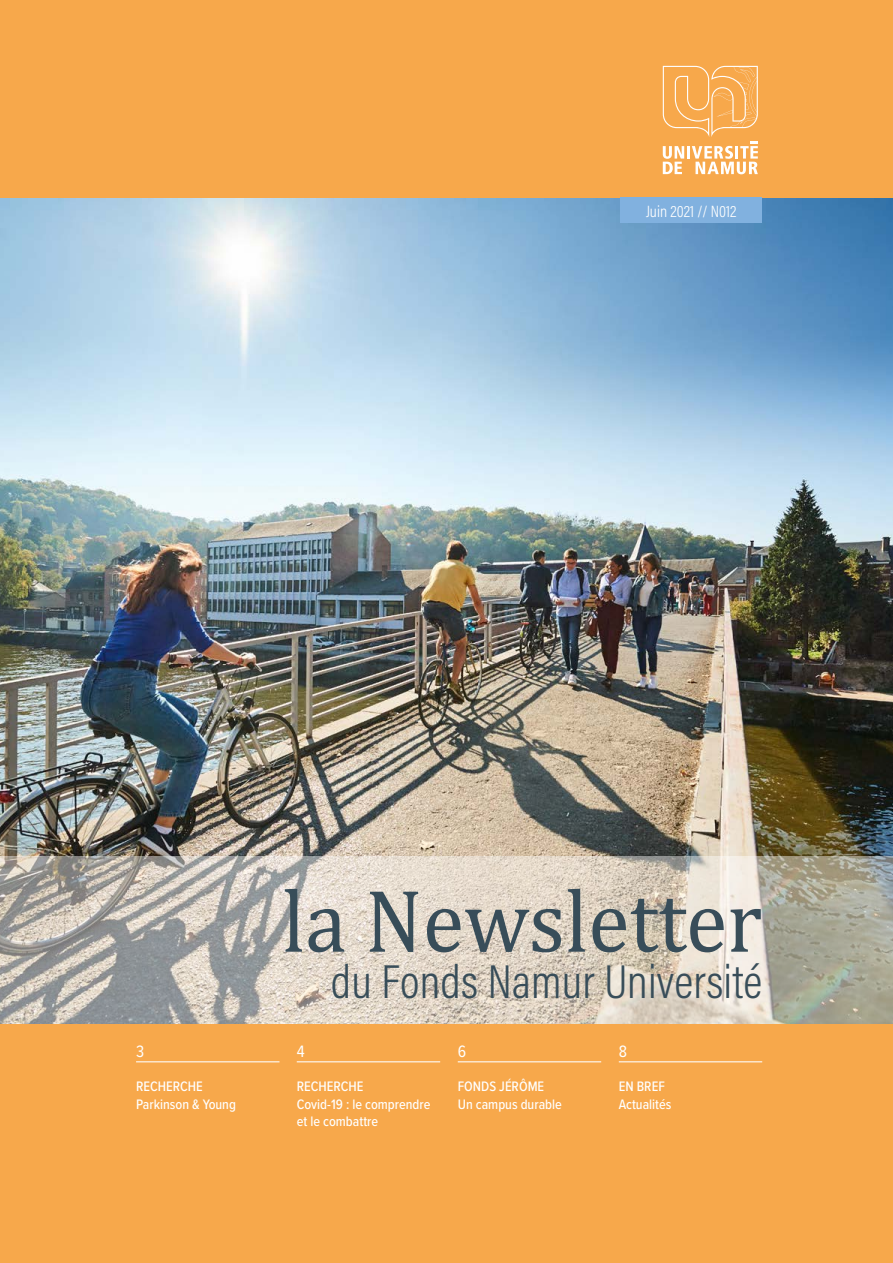
<style>
.page{position:relative;width:893px;height:1263px;background:#f7a84b}
.page>*{position:absolute;margin:0;border:0;box-sizing:border-box;transform-origin:0 0}
.t1{font:90px "Cambria";color:#384d59;scale:.94 1}
.t2{font:300 48px "Acumin Pro Cond";letter-spacing:.005em;color:#384d59}
.t3{font:17.1px "Proxima Nova Cond";color:#fff}
.t4{font:300 16.5px "Acumin Pro Cond";color:#fff}
.t5{font:500 14.25px/17.1px "Proxima Nova Cond";color:#fff}
</style>
<div class="page">
<img style="left:0;top:199px;width:893px;height:657px">
<svg style="left:0;top:856px;width:893px;height:168px;background:#c9c2b7"></svg>
<div style="left:620px;top:198px;width:142px;height:25px;background:#81b1df"></div>
<svg style="left:663px;top:66px;width:95px;height:108px"></svg>
<hr style="left:297px;top:1061px;width:143px;height:1px;background:#fff">
<hr style="left:136px;top:1061px;width:143px;height:1px;background:#fff">
<hr style="left:458px;top:1061px;width:143px;height:1px;background:#fff">
<hr style="left:619px;top:1061px;width:143px;height:1px;background:#fff">
<p class="t4" style="left:646px;top:200px;width:92px">Juin 2021 // N012</p>
<p class="t3" style="left:136px;top:1039px;width:10px">3</p>
<p class="t5" style="left:136px;top:1078px;width:101px">RECHERCHE<br>Parkinson &amp; Young</p>
<h1 class="t1" style="left:282px;top:866px;width:512px">la Newsletter</h1>
<h2 class="t2" style="left:331px;top:951px;width:433px">du Fonds Namur Université</h2>
<p class="t3" style="left:297px;top:1039px;width:9px">4</p>
<p class="t5" style="left:297px;top:1078px;width:135px">RECHERCHE<br>Covid-19 : le comprendre et le combattre</p>
<p class="t3" style="left:458px;top:1039px;width:10px">6</p>
<p class="t5" style="left:458px;top:1078px;width:106px">FONDS JÉRÔME<br>Un campus durable</p>
<p class="t3" style="left:619px;top:1039px;width:10px">8</p>
<p class="t5" style="left:619px;top:1078px;width:54px">EN BREF<br>Actualités</p>
</div>
